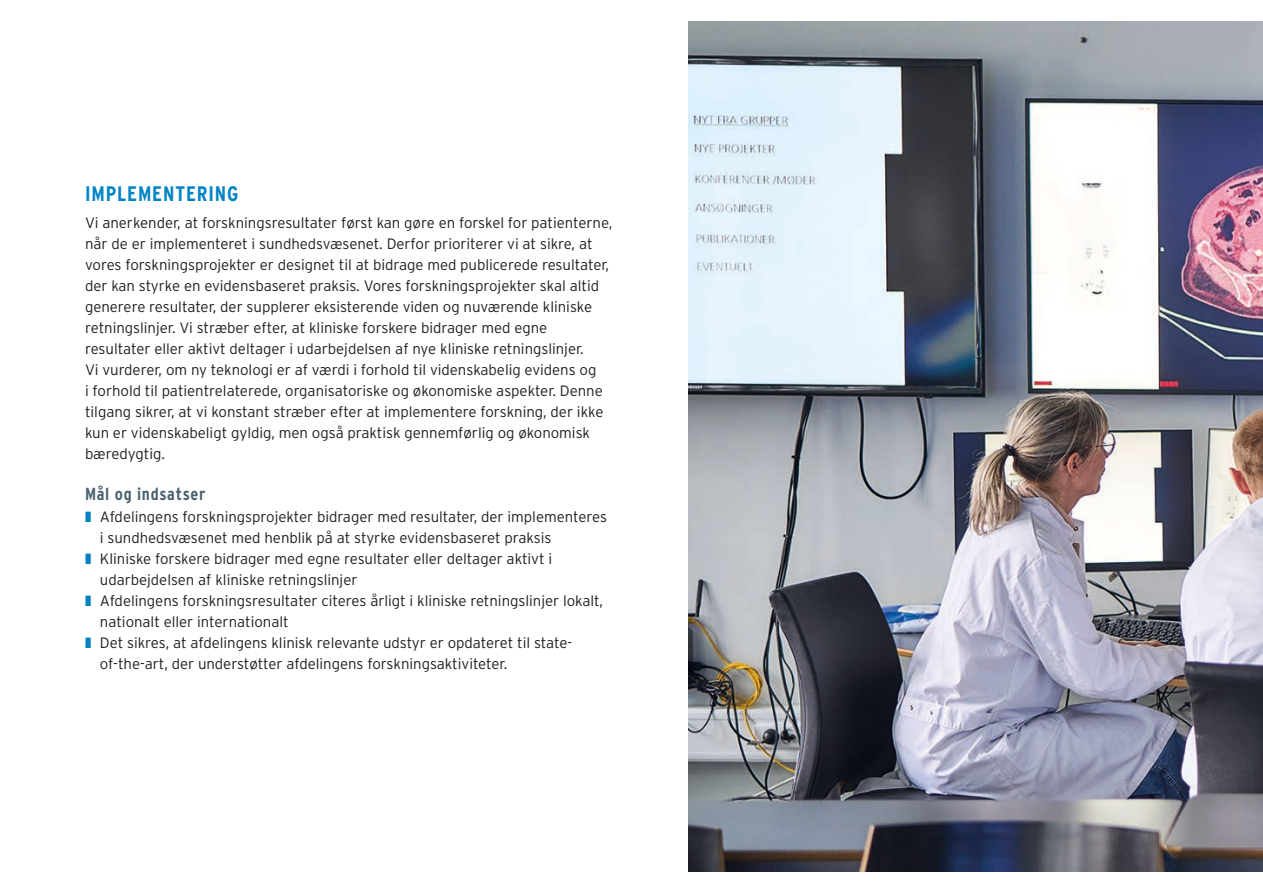
<style>
.page{position:relative;width:1263px;height:893px;background:#fff}
.page>*{position:absolute;margin:0;border:0;box-sizing:border-box;transform-origin:0 0}
.t1{font:700 21px "Interstate Condensed";letter-spacing:.04em;color:#0084c6}
.t2{font:700 17.4px "Interstate Condensed";letter-spacing:.04em;color:#4b616f}
.t3{font:300 15px/21px "Interstate";letter-spacing:-.005em;color:#231f20}
.s1{color:#0080c4}
</style>
<div class="page">
<img style="left:689px;top:21px;width:574px;height:851px">
<h2 class="t1" style="left:85px;top:182px;width:155px">IMPLEMENTERING</h2>
<p class="t3" style="left:85px;top:212px;width:529px">Vi anerkender, at forskningsresultater først kan gøre en forskel for patienterne, når de er implementeret i sundhedsvæsenet. Derfor prioriterer vi at sikre, at vores forskningsprojekter er designet til at bidrage med publicerede resultater, der kan styrke en evidensbaseret praksis. Vores forskningsprojekter skal altid generere resultater, der supplerer eksisterende viden og nuværende kliniske retningslinjer. Vi stræber efter, at kliniske forskere bidrager med egne resultater eller aktivt deltager i udarbejdelsen af nye kliniske retningslinjer.<br>Vi vurderer, om ny teknologi er af værdi i forhold til videnskabelig evidens og<br>i forhold til patientrelaterede, organisatoriske og økonomiske aspekter. Denne tilgang sikrer, at vi konstant stræber efter at implementere forskning, der ikke kun er videnskabeligt gyldig, men også praktisk gennemførlig og økonomisk bæredygtig.</p>
<h3 class="t2" style="left:85px;top:484px;width:122px">Mål og indsatser</h3>
<p class="t3" style="left:100px;top:506px;width:509px;text-indent:-15px"><span class="s1">❚</span> Afdelingens forskningsprojekter bidrager med resultater, der implementeres i sundhedsvæsenet med henblik på at styrke evidensbaseret praksis</p>
<p class="t3" style="left:100px;top:548px;width:454px;text-indent:-15px"><span class="s1">❚</span> Kliniske forskere bidrager med egne resultater eller deltager aktivt i udarbejdelsen af kliniske retningslinjer</p>
<p class="t3" style="left:100px;top:590px;width:505px;text-indent:-15px"><span class="s1">❚</span> Afdelingens forskningsresultater citeres årligt i kliniske retningslinjer lokalt, nationalt eller internationalt</p>
<p class="t3" style="left:100px;top:632px;width:474px;text-indent:-15px"><span class="s1">❚</span> Det sikres, at afdelingens klinisk relevante udstyr er opdateret til state&shy;of-the-art, der understøtter afdelingens forskningsaktiviteter.</p>
</div>
